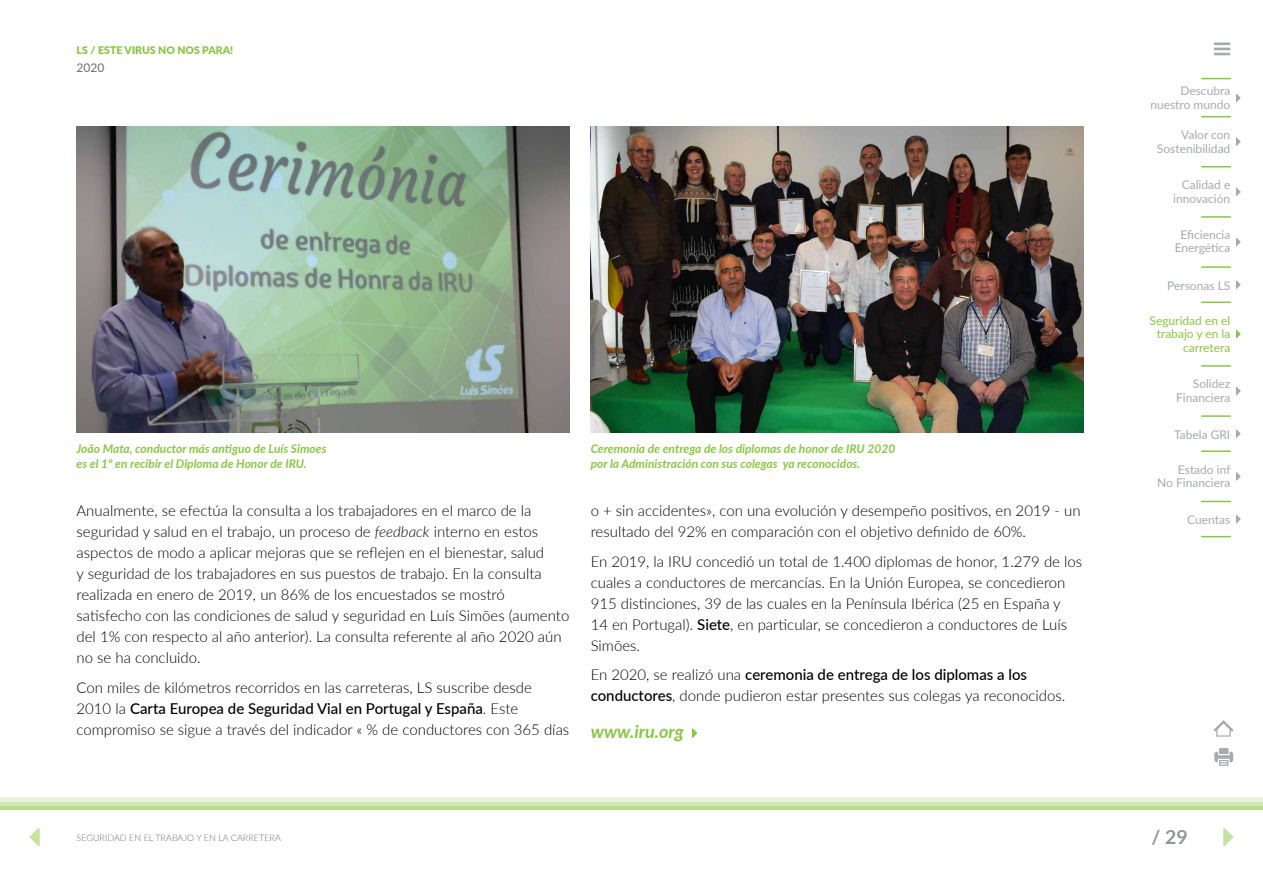
<style>
.page{position:relative;width:1263px;height:893px;background:#fff}
.page>*{position:absolute;margin:0;border:0;box-sizing:border-box;transform-origin:0 0}
.t1{font:700 19.5px "Lato";color:#939598}
.t2{font:italic 700 18px "Lato";color:#8ac644}
.t3{font:300 15px/21px "Lato";color:#000}
.t4{font:italic 700 12px/15px "Lato";color:#8ac644}
.t5{font:12px/13.5px "Lato";color:#a7a9ac;text-align:right}
.t6{font:12px/13.5px "Lato";color:#8ac644;text-align:right}
.t7{font:12px "Lato";color:#6d6e71}
.t8{font:900 10.5px "Lato";color:#8ac644}
.t9{font:300 9px "Lato";color:#6d6e71}
.s1{font-style:italic}
.s2{font-weight:500}
</style>
<div class="page">
<hr style="left:0;top:806px;width:1263px;height:4px;background:#b9dd8f">
<div style="left:0;top:801px;width:1263px;height:5px;background:#d0e8b4"></div>
<hr style="left:0;top:797px;width:1263px;height:4px;background:#e8f4da">
<svg style="left:1214px;top:748px;width:19px;height:18px"></svg>
<svg style="left:1214px;top:720px;width:19px;height:17px"></svg>
<svg style="left:1223px;top:828px;width:10px;height:18px"></svg>
<svg style="left:30px;top:828px;width:10px;height:18px"></svg>
<svg style="left:1202px;top:78px;width:28px;height:1px"></svg>
<svg style="left:1202px;top:116px;width:28px;height:1px"></svg>
<svg style="left:1202px;top:166px;width:28px;height:1px"></svg>
<hr style="left:1202px;top:216px;width:28px;height:2px;background:#8ac644">
<hr style="left:1202px;top:365px;width:28px;height:2px;background:#8ac644">
<hr style="left:1202px;top:266px;width:28px;height:2px;background:#8ac644">
<svg style="left:1202px;top:501px;width:28px;height:1px"></svg>
<hr style="left:1202px;top:415px;width:28px;height:2px;background:#8ac644">
<hr style="left:1202px;top:450px;width:28px;height:2px;background:#8ac644">
<svg style="left:1202px;top:536px;width:28px;height:1px"></svg>
<svg style="left:1202px;top:302px;width:28px;height:1px"></svg>
<svg style="left:1214px;top:43px;width:16px;height:12px"></svg>
<svg style="left:1236px;top:94px;width:5px;height:8px"></svg>
<svg style="left:1236px;top:137px;width:5px;height:9px"></svg>
<svg style="left:1236px;top:188px;width:5px;height:8px"></svg>
<svg style="left:1236px;top:238px;width:5px;height:8px"></svg>
<svg style="left:1236px;top:280px;width:5px;height:9px"></svg>
<svg style="left:1236px;top:330px;width:5px;height:8px"></svg>
<svg style="left:1236px;top:387px;width:5px;height:8px"></svg>
<svg style="left:1236px;top:429px;width:5px;height:9px"></svg>
<svg style="left:1236px;top:472px;width:5px;height:9px"></svg>
<svg style="left:1236px;top:515px;width:5px;height:8px"></svg>
<svg style="left:692px;top:728px;width:5px;height:10px"></svg>
<img style="left:591px;top:126px;width:492px;height:306px">
<img style="left:77px;top:126px;width:492px;height:306px">
<p class="t8" style="left:77px;top:42px;width:158px">LS / ESTE VIRUS NO NOS PARA!</p>
<p class="t7" style="left:77px;top:59px;width:29px">2020</p>
<p class="t4" style="left:77px;top:441px;width:252px">João Mata, conductor más antiguo de Luís Simoes es el 1º en recibir el Diploma de Honor de IRU.</p>
<p class="t4" style="left:591px;top:441px;width:306px">Ceremonia de entrega de los diplomas de honor de IRU 2020 por la Administración con sus colegas ya reconocidos.</p>
<p class="t3" style="left:77px;top:500px;width:494px">Anualmente, se efectúa la consulta a los trabajadores en el marco de la seguridad y salud en el trabajo, un proceso de <span class="s1">feedback</span> interno en estos aspectos de modo a aplicar mejoras que se reflejen en el bienestar, salud<br>y seguridad de los trabajadores en sus puestos de trabajo. En la consulta realizada en enero de 2019, un 86% de los encuestados se mostró satisfecho con las condiciones de salud y seguridad en Luís Simões (aumento del 1% con respecto al año anterior). La consulta referente al año 2020 aún no se ha concluido.</p>
<p class="t3" style="left:77px;top:676px;width:494px">Con miles de kilómetros recorridos en las carreteras, LS suscribe desde<br>2010 la <span class="s2">Carta Europea de Seguridad Vial en Portugal y España</span>. Este compromiso se sigue a través del indicador « % de conductores con 365 días</p>
<p class="t3" style="left:591px;top:500px;width:491px">o + sin accidentes», con una evolución y desempeño positivos, en 2019 - un resultado del 92% en comparación con el objetivo definido de 60%.</p>
<p class="t3" style="left:591px;top:550px;width:493px">En 2019, la IRU concedió un total de 1.400 diplomas de honor, 1.279 de los cuales a conductores de mercancías. En la Unión Europea, se concedieron 915 distinciones, 39 de las cuales en la Península Ibérica (25 en España y<br>14 en Portugal). <span class="s2">Siete</span>, en particular, se concedieron a conductores de Luís Simões.</p>
<p class="t3" style="left:591px;top:664px;width:476px">En 2020, se realizó una <span class="s2">ceremonia de entrega de los diplomas a los conductores</span>, donde pudieron estar presentes sus colegas ya reconocidos.</p>
<p class="t2" style="left:591px;top:718px;width:95px">www.iru.org</p>
<p class="t5" style="left:1150px;top:84px;width:81px">Descubra nuestro mundo</p>
<p class="t5" style="left:1157px;top:127px;width:75px">Valor con<br>Sostenibilidad</p>
<p class="t5" style="left:1173px;top:178px;width:59px">Calidad e innovación</p>
<p class="t5" style="left:1175px;top:228px;width:57px;line-height:12.8px;text-align:center">Eficiencia<br>Energética</p>
<p class="t5" style="left:1167px;top:278px;width:65px">Personas LS</p>
<p class="t6" style="left:1149px;top:313px;width:82px">Seguridad en el trabajo y en la carretera</p>
<p class="t5" style="left:1176px;top:377px;width:56px">Solidez<br>Financiera</p>
<p class="t5" style="left:1174px;top:427px;width:58px">Tabela GRI</p>
<p class="t5" style="left:1157px;top:462px;width:75px">Estado inf<br>No Financiera</p>
<p class="t5" style="left:1187px;top:512px;width:45px">Cuentas</p>
<p class="t9" style="left:77px;top:831px;width:206px">SEGURIDAD EN EL TRABAJO Y EN LA CARRETERA</p>
<h1 class="t1" style="left:1151px;top:822px;width:38px">/ 29</h1>
</div>
